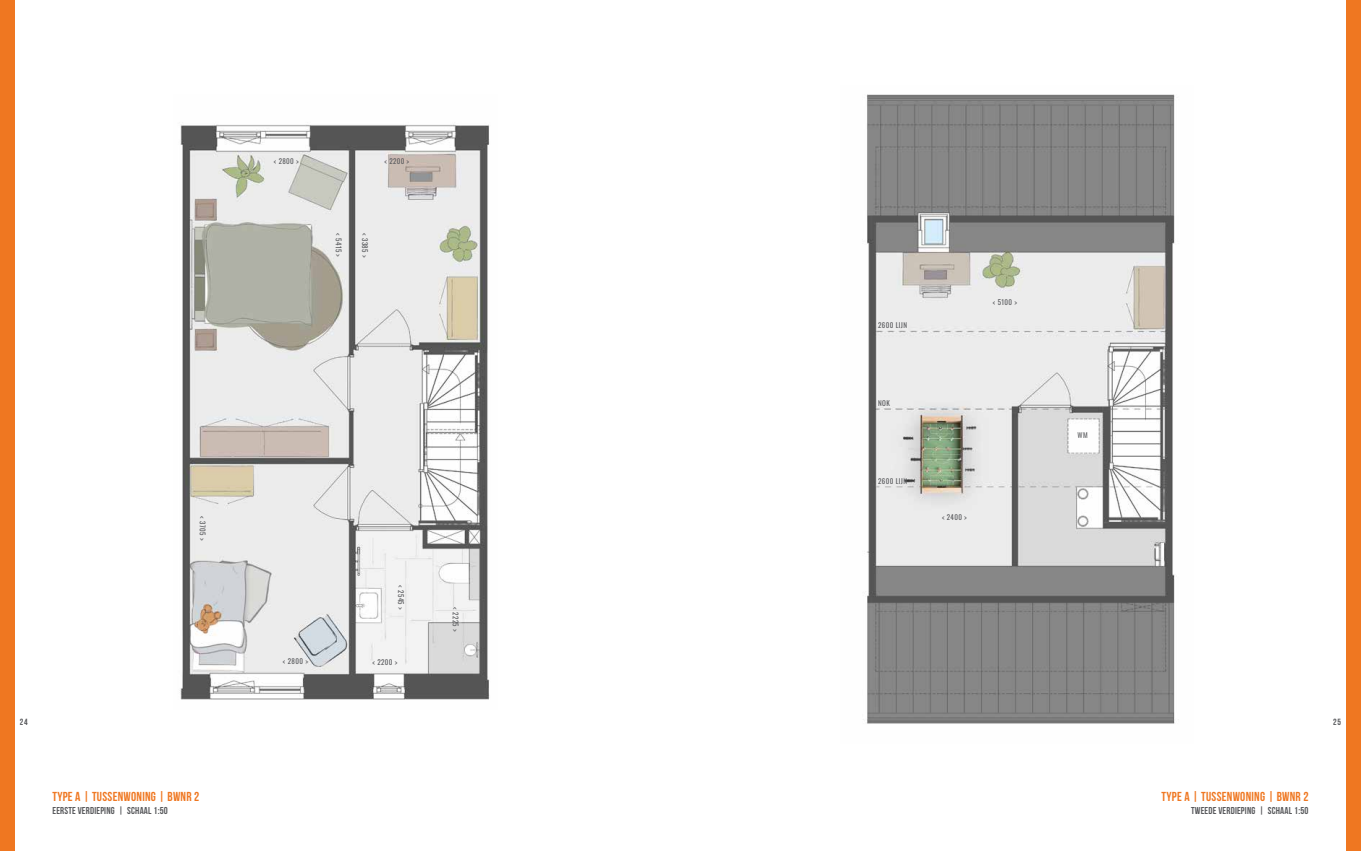
<style>
.page{position:relative;width:1361px;height:851px;background:#fff}
.page>*{position:absolute;margin:0;border:0;box-sizing:border-box;transform-origin:0 0}
.t1{font:13px "Bebas Neue";letter-spacing:.02em;color:#ef7721}
.t2{font:10px "Bebas Neue";letter-spacing:.02em;color:#58595c}
.t3{font:9px "Bebas Neue";color:#58595c}
.t4{font:7px "Oswald";letter-spacing:.05em;color:#58595c}
</style>
<div class="page">
<div style="left:0;top:0;width:14px;height:850px;background:#ef7721"></div>
<div style="left:1346px;top:0;width:15px;height:850px;background:#ef7721"></div>
<img style="left:863px;top:94px;width:312px;height:630px">
<img style="left:180px;top:124px;width:310px;height:576px">
<p class="t4" style="left:274px;top:155px;width:26px">&lt; 2800 &gt;</p>
<p class="t4" style="left:384px;top:155px;width:26px">&lt; 2200 &gt;</p>
<p class="t4" style="left:345px;top:233px;width:25px;rotate:90deg">&lt; 5415 &gt;</p>
<p class="t4" style="left:371px;top:233px;width:26px;rotate:90deg">&lt; 3385 &gt;</p>
<p class="t4" style="left:209px;top:516px;width:25px;rotate:90deg">&lt; 3705 &gt;</p>
<p class="t4" style="left:407px;top:585px;width:26px;rotate:90deg">&lt; 2545 &gt;</p>
<p class="t4" style="left:283px;top:654px;width:26px">&lt; 2800 &gt;</p>
<p class="t4" style="left:372px;top:655px;width:26px">&lt; 2200 &gt;</p>
<p class="t4" style="left:462px;top:607px;width:26px;rotate:90deg">&lt; 2225 &gt;</p>
<p class="t4" style="left:878px;top:318px;width:30px">2600 LIJN</p>
<p class="t4" style="left:878px;top:397px;width:13px">NOK</p>
<p class="t4" style="left:878px;top:474px;width:30px">2600 LIJN</p>
<p class="t4" style="left:993px;top:296px;width:26px">&lt; 5100 &gt;</p>
<p class="t4" style="left:942px;top:510px;width:26px">&lt; 2400 &gt;</p>
<p class="t4" style="left:1077px;top:428px;width:12px">WM</p>
<p class="t3" style="left:20px;top:717px;width:9px">24</p>
<p class="t3" style="left:1333px;top:717px;width:9px">25</p>
<h1 class="t1" style="left:52px;top:789px;width:148px">TYPE A | TUSSENWONING | BWNR 2</h1>
<h2 class="t2" style="left:52px;top:804px;width:117px">EERSTE VERDIEPING | SCHAAL 1:50</h2>
<h1 class="t1" style="left:1161px;top:789px;width:148px">TYPE A | TUSSENWONING | BWNR 2</h1>
<h2 class="t2" style="left:1191px;top:804px;width:119px">TWEEDE VERDIEPING | SCHAAL 1:50</h2>
</div>
